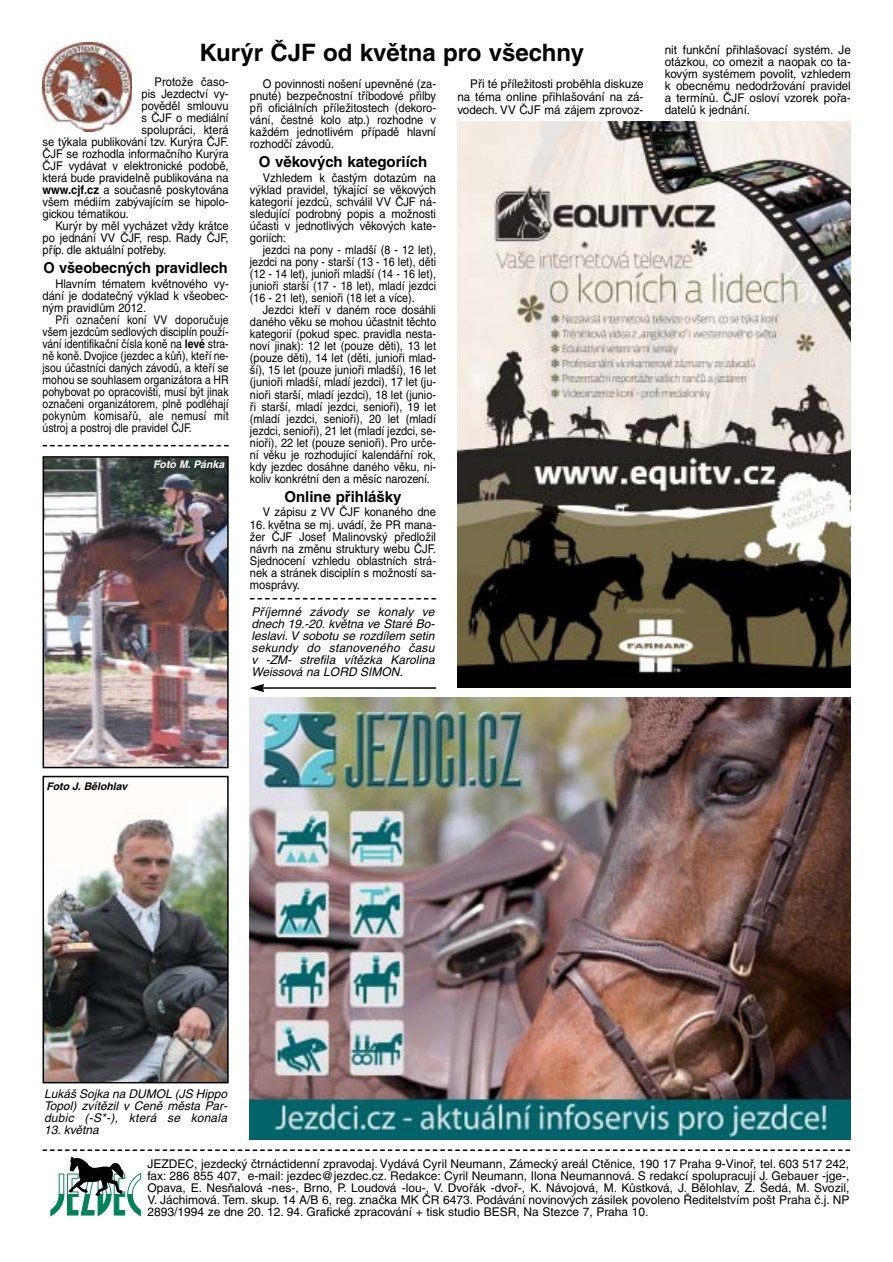
<style>
.page{position:relative;width:893px;height:1262px;background:#fff}
.page>*{position:absolute;margin:0;border:0;box-sizing:border-box;transform-origin:0 0}
.t1{font:700 24px "Helvetica CE";color:#000}
.t2{font:700 15px "Helvetica CE";color:#000}
.t3{font:12px/12px "Helvetica CE";color:#000;text-align:justify;scale:.93 1}
.t4{font:12px/12.1px "Helvetica CE";color:#000;text-align:justify}
.t5{font:12px/12px "Helvetica CE";color:#000;text-align:justify;scale:.91 1}
.t6{font:12px/12px "Helvetica CE";color:#000;text-align:justify;scale:.87 1}
.t7{font:italic 12px/12px "Helvetica CE";color:#000;text-align:justify}
.t8{font:12px/12px "Helvetica CE";color:#000;text-align:justify;scale:.89 1}
.t9{font:italic 700 10.5px "Helvetica CE";color:#000}
.t10{font:italic 700 10.5px "Helvetica CE";color:#fff}
.s1{font-weight:700}
</style>
<div class="page">
<svg style="left:50px;top:1157px;width:91px;height:59px"></svg>
<svg style="left:43px;top:1149px;width:807px;height:1px"></svg>
<img style="left:250px;top:697px;width:600px;height:442px">
<img style="left:457px;top:122px;width:393px;height:565px">
<img style="left:43px;top:43px;width:89px;height:89px">
<hr style="left:263px;top:687px;width:173px;height:1px;background:#000">
<svg style="left:250px;top:684px;width:14px;height:8px"></svg>
<svg style="left:250px;top:598px;width:186px;height:1px"></svg>
<svg style="left:43px;top:445px;width:186px;height:1px"></svg>
<img style="left:46px;top:806px;width:180px;height:274px">
<div style="left:43px;top:776px;width:186px;height:307px;border:2px solid #000"></div>
<img style="left:46px;top:459px;width:180px;height:306px">
<div style="left:43px;top:456px;width:186px;height:312px;border:2px solid #000"></div>
<h1 class="t1" style="left:199px;top:44px;width:386px">Kurýr ČJF od května pro všechny</h1>
<p class="t3" style="left:250px;top:79px;width:202px;text-indent:13px">O povinnosti nošení upevněné (za&shy;pnuté) bezpečnostní tříbodové přilby při oficiálních příležitostech (dekoro&shy;vání, čestné kolo atp.) rozhodne v každém jednotlivém případě hlavní rozhodčí závodů.</p>
<p class="t2" style="left:259px;top:156px;width:170px">O věkových kategoriích</p>
<p class="t3" style="left:250px;top:173px;width:202px;text-indent:13px">Vzhledem k častým dotazům na výklad pravidel, týkající se věkových kategorií jezdců, schválil VV ČJF ná&shy;sledující podrobný popis a možnosti účasti v jednotlivých věkových kate&shy;goriích:</p>
<p class="t8" style="left:250px;top:245px;width:211px;text-indent:13px">jezdci na pony - mladší (8 - 12 let), jezdci na pony - starší (13 - 16 let), děti (12 - 14 let), junioři mladší (14 - 16 let), junioři starší (17 - 18 let), mladí jezdci (16 - 21 let), senioři (18 let a více).</p>
<p class="t5" style="left:250px;top:305px;width:206px;text-indent:13px">Jezdci kteří v daném roce dosáhli daného věku se mohou účastnit těchto kategorií (pokud spec. pravidla nesta&shy;noví jinak): 12 let (pouze děti), 13 let (pouze děti), 14 let (děti, junioři mlad&shy;ší), 15 let (pouze junioři mladší), 16 let (junioři mladší, mladí jezdci), 17 let (ju&shy;nioři starší, mladí jezdci), 18 let (junio&shy;ři starší, mladí jezdci, senioři), 19 let (mladí jezdci, senioři), 20 let (mladí jezdci, senioři), 21 let (mladí jezdci, se&shy;nioři), 22 let (pouze senioři). Pro urče&shy;ní věku je rozhodující kalendářní rok, kdy jezdec dosáhne daného věku, ni&shy;koliv konkrétní den a měsíc narození.</p>
<p class="t2" style="left:284px;top:491px;width:119px">Online přihlášky</p>
<p class="t3" style="left:263px;top:507px;width:188px">V zápisu z VV ČJF konaného dne</p>
<p class="t3" style="left:250px;top:519px;width:202px">16. května se mj. uvádí, že PR mana&shy;žer ČJF Josef Malinovský předložil návrh na změnu struktury webu ČJF.<br>Sjednocení vzhledu oblastních strá&shy;nek a stránek disciplín s možností sa&shy;mosprávy.</p>
<p class="t3" style="left:154px;top:77px;width:81px">Protože časo-</p>
<p class="t3" style="left:141px;top:89px;width:95px">pis Jezdectví vy-</p>
<p class="t3" style="left:141px;top:101px;width:95px">pověděl smlouvu</p>
<p class="t3" style="left:141px;top:113px;width:95px">s ČJF o mediální</p>
<p class="t3" style="left:141px;top:125px;width:95px">spolupráci, která</p>
<p class="t3" style="left:43px;top:137px;width:202px">se týkala publikování tzv. Kurýra ČJF.</p>
<p class="t3" style="left:43px;top:149px;width:202px">ČJF se rozhodla informačního Kurýra</p>
<p class="t3" style="left:43px;top:161px;width:202px">ČJF vydávat v elektronické podobě,</p>
<p class="t3" style="left:43px;top:173px;width:202px">která bude pravidelně publikována na</p>
<p class="t3" style="left:43px;top:185px;width:202px"><span class="s1">www.cjf.cz</span> a současně poskytována</p>
<p class="t3" style="left:43px;top:197px;width:202px">všem médiím zabývajícím se hipolo-</p>
<p class="t3" style="left:43px;top:209px;width:94px">gickou tématikou.</p>
<p class="t3" style="left:55px;top:221px;width:188px">Kurýr by měl vycházet vždy krátce</p>
<p class="t3" style="left:43px;top:233px;width:202px">po jednání VV ČJF, resp. Rady ČJF,</p>
<p class="t3" style="left:43px;top:245px;width:135px">příp. dle aktuální potřeby.</p>
<p class="t2" style="left:43px;top:263px;width:186px">O všeobecných pravidlech</p>
<p class="t3" style="left:43px;top:279px;width:202px;text-indent:13px">Hlavním tématem květnového vy&shy;dání je dodatečný výklad k všeobec&shy;ným pravidlům 2012.</p>
<p class="t6" style="left:43px;top:315px;width:215px;text-indent:13px">Při označení koní VV doporučuje všem jezdcům sedlových disciplín použí&shy;vání identifikační čísla koně na <span class="s1">levé</span> stra&shy;ně koně. Dvojice (jezdec a kůň), kteří ne&shy;jsou účastníci daných závodů, a kteří se mohou se souhlasem organizátora a HR pohybovat po opracovišti, musí být jinak označeni organizátorem, plně podléhají pokynům komisařů, ale nemusí mít ústroj a postroj dle pravidel ČJF.</p>
<p class="t4" style="left:457px;top:78px;width:188px;line-height:12.9px;text-indent:13px">Při té příležitosti proběhla diskuze na téma online přihlašování na zá&shy;vodech. VV ČJF má zájem zprovoz-</p>
<p class="t10" style="left:153px;top:461px;width:73px">Foto M. Pánka</p>
<p class="t7" style="left:251px;top:607px;width:185px">Příjemné závody se konaly ve dnech 19.-20. května ve Staré Bo&shy;leslavi. V sobotu se rozdílem setin sekundy do stanoveného času v -ZM- strefila vítězka Karolina Weissová na LORD SIMON.</p>
<p class="t4" style="left:664px;top:45px;width:188px">nit funkční přihlašovací systém. Je otázkou, co omezit a naopak co ta&shy;kovým systémem povolit, vzhledem k obecnému nedodržování pravidel a termínů. ČJF osloví vzorek pořa&shy;datelů k jednání.</p>
<p class="t9" style="left:46px;top:783px;width:82px">Foto J. Bělohlav</p>
<p class="t7" style="left:44px;top:1089px;width:185px">Lukáš Sojka na DUMOL (JS Hippo Topol) zvítězil v Ceně města Par&shy;dubic (-S*-), která se konala</p>
<p class="t7" style="left:44px;top:1125px;width:56px">13. května</p>
<p class="t4" style="left:147px;top:1159px;width:703px">JEZDEC, jezdecký čtrnáctidenní zpravodaj. Vydává Cyril Neumann, Zámecký areál Ctěnice, 190 17 Praha 9-Vinoř, tel. 603 517 242, fax: 286 855 407, e-mail: jezdec@jezdec.cz. Redakce: Cyril Neumann, Ilona Neumannová. S redakcí spolupracují J. Gebauer -jge-, Opava, E. Nesňalová -nes-, Brno, P. Loudová -lou-, V. Dvořák -dvoř-, K. Návojová, M. Kůstková, J. Bělohlav, Z. Šedá, M. Svozil, V. Jáchimová. Tem. skup. 14 A/B 6, reg. značka MK ČR 6473. Podávání novinových zásilek povoleno Ředitelstvím pošt Praha č.j. NP 2893/1994 ze dne 20. 12. 94. Grafické zpracování + tisk studio BESR, Na Stezce 7, Praha 10.</p>
</div>
